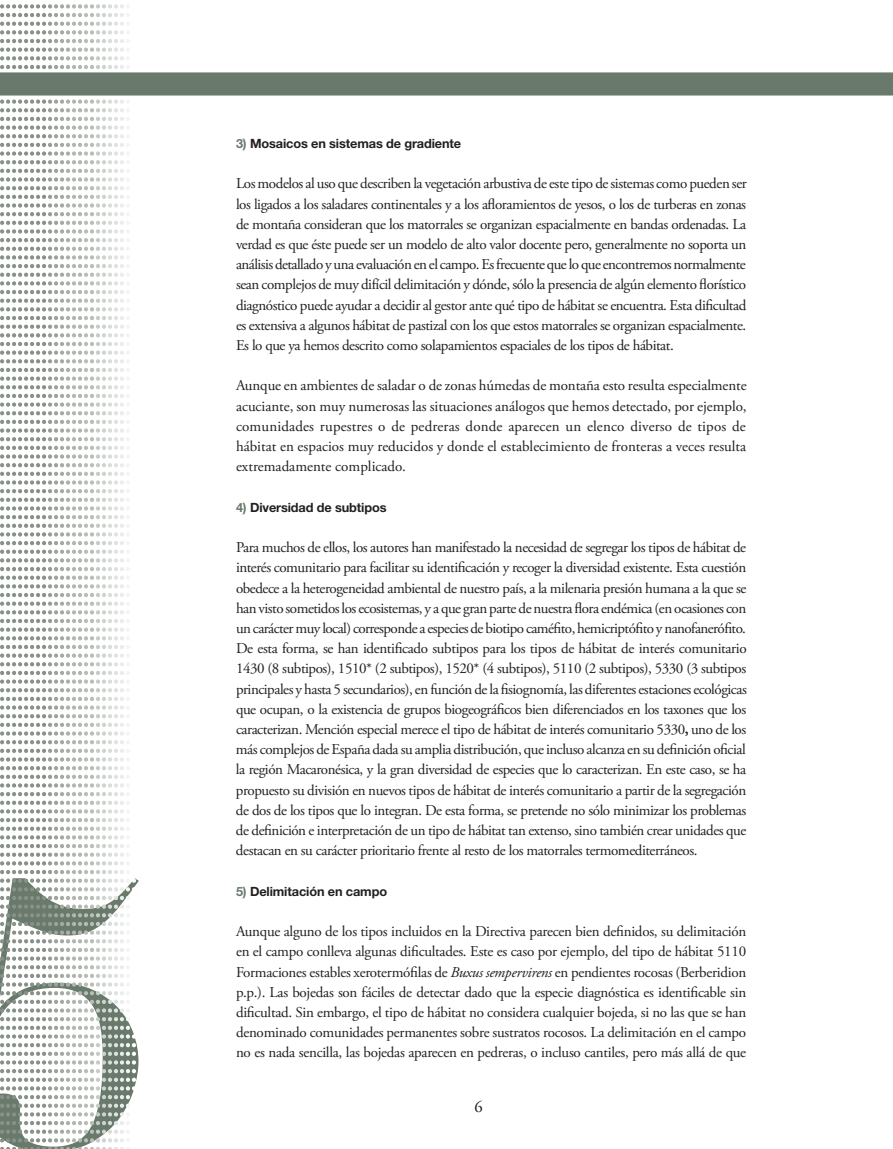
<style>
.page{position:relative;width:893px;height:1149px;background:#fff}
.page>*{position:absolute;margin:0;border:0;box-sizing:border-box;transform-origin:0 0}
.t1{font:16.5px "Adobe Garamond Pro";color:#231f20}
.t2{font:15px/20.2px "Adobe Garamond Pro";letter-spacing:-.03em;color:#231f20;text-align:justify}
.ladillo_2_nivel{font:700 12.75px "Helvetica Neue LT Std";letter-spacing:-.01em;color:#231f20}
.s1{color:#69796b}
.s2{font-weight:700}
.s3{font-style:italic}
</style>
<div class="page">
<svg style="left:0;top:4px;width:139px;height:1145px"></svg>
<hr style="left:0;top:95px;width:893px;height:1px;background:#69796b">
<div style="left:0;top:73px;width:893px;height:22px;background:#69796b"></div>
<p class="ladillo_2_nivel" style="left:236px;top:135px;width:227px"><span class="s1">3)</span> Mosaicos en sistemas de gradiente</p>
<p class="t2" style="left:236px;top:174px;width:512px">Los modelos al uso que describen la vegetación arbustiva de este tipo de sistemas como pueden ser los ligados a los saladares continentales y a los afloramientos de yesos, o los de turberas en zonas de montaña consideran que los matorrales se organizan espacialmente en bandas ordenadas. La verdad es que éste puede ser un modelo de alto valor docente pero, generalmente no soporta un análisis detallado y una evaluación en el campo. Es frecuente que lo que encontremos normalmente sean complejos de muy difícil delimitación y dónde, sólo la presencia de algún elemento florístico diagnóstico puede ayudar a decidir al gestor ante qué tipo de hábitat se encuentra. Esta dificultad es extensiva a algunos hábitat de pastizal con los que estos matorrales se organizan espacialmente.<br>Es lo que ya hemos descrito como solapamientos espaciales de los tipos de hábitat.</p>
<p class="t2" style="left:236px;top:376px;width:512px">Aunque en ambientes de saladar o de zonas húmedas de montaña esto resulta especialmente acuciante, son muy numerosas las situaciones análogos que hemos detectado, por ejemplo, comunidades rupestres o de pedreras donde aparecen un elenco diverso de tipos de hábitat en espacios muy reducidos y donde el establecimiento de fronteras a veces resulta extremadamente complicado.</p>
<p class="ladillo_2_nivel" style="left:236px;top:499px;width:152px"><span class="s1">4)</span> Diversidad de subtipos</p>
<p class="t2" style="left:236px;top:537px;width:512px">Para muchos de ellos, los autores han manifestado la necesidad de segregar los tipos de hábitat de interés comunitario para facilitar su identificación y recoger la diversidad existente. Esta cuestión obedece a la heterogeneidad ambiental de nuestro país, a la milenaria presión humana a la que se han visto sometidos los ecosistemas, y a que gran parte de nuestra flora endémica (en ocasiones con un carácter muy local) corresponde a especies de biotipo caméfito, hemicriptófito y nanofanerófito.<br>De esta forma, se han identificado subtipos para los tipos de hábitat de interés comunitario 1430 (8 subtipos), 1510* (2 subtipos), 1520* (4 subtipos), 5110 (2 subtipos), 5330 (3 subtipos principales y hasta 5 secundarios), en función de la fisiognomía, las diferentes estaciones ecológicas que ocupan, o la existencia de grupos biogeográficos bien diferenciados en los taxones que los caracterizan. Mención especial merece el tipo de hábitat de interés comunitario 5330<span class="s2">,</span> uno de los más complejos de España dada su amplia distribución, que incluso alcanza en su definición oficial la región Macaronésica, y la gran diversidad de especies que lo caracterizan. En este caso, se ha propuesto su división en nuevos tipos de hábitat de interés comunitario a partir de la segregación de dos de los tipos que lo integran. De esta forma, se pretende no sólo minimizar los problemas de definición e interpretación de un tipo de hábitat tan extenso, sino también crear unidades que destacan en su carácter prioritario frente al resto de los matorrales termomediterráneos.</p>
<p class="ladillo_2_nivel" style="left:236px;top:883px;width:153px"><span class="s1">5)</span> Delimitación en campo</p>
<p class="t2" style="left:236px;top:921px;width:512px">Aunque alguno de los tipos incluidos en la Directiva parecen bien definidos, su delimitación en el campo conlleva algunas dificultades. Este es caso por ejemplo, del tipo de hábitat 5110<br>Formaciones estables xerotermófilas de <span class="s3">Buxus sempervirens</span> en pendientes rocosas (Berberidion p.p.). Las bojedas son fáciles de detectar dado que la especie diagnóstica es identificable sin dificultad. Sin embargo, el tipo de hábitat no considera cualquier bojeda, si no las que se han denominado comunidades permanentes sobre sustratos rocosos. La delimitación en el campo no es nada sencilla, las bojedas aparecen en pedreras, o incluso cantiles, pero más allá de que</p>
<p class="t1" style="left:475px;top:1096px;width:10px">6</p>
</div>
